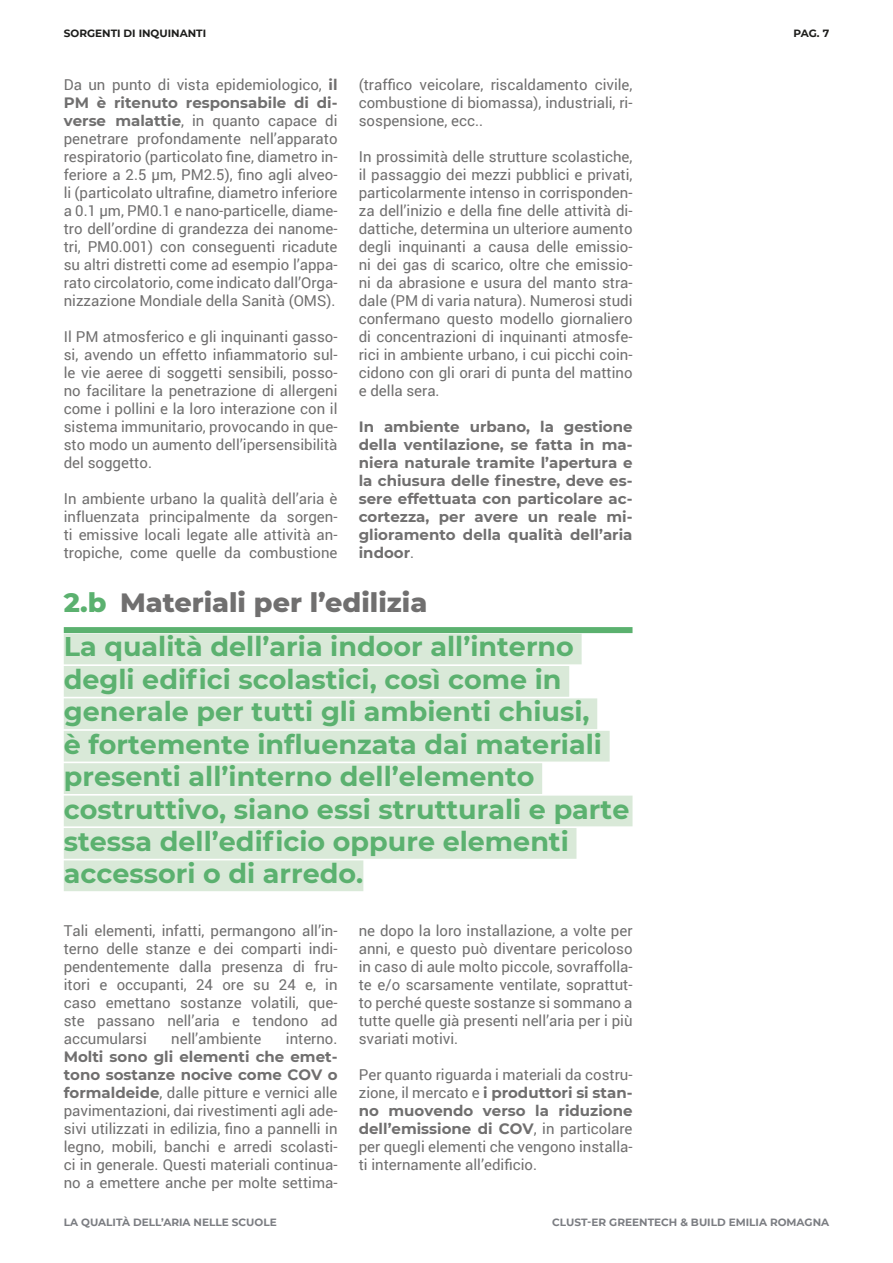
<style>
.page{position:relative;width:893px;height:1263px;background:#fff}
.page>*{position:absolute;margin:0;border:0;box-sizing:border-box;transform-origin:0 0}
.t1{font:700 27px/32.4px "Montserrat";color:#5bb16f}
.t2{font:15px/18px "Roboto";color:#706f6f;text-align:justify}
.t3{font:700 15px/18px "Montserrat";color:#706f6f;text-align:justify}
.t4{font:700 10.5px "Montserrat";color:#7b7d82}
.t5{font:700 10.5px "Montserrat";color:#1d1d1b}
.s1{font-family:"Roboto";font-weight:400}
.s2{font-weight:800}
.s3{font-weight:800;color:#706f6f}
.s4{font-family:"Montserrat";font-weight:700}
</style>
<div class="page">
<div style="left:64px;top:627px;width:568px;height:6px;background:#5bb16f"></div>
<div style="left:64px;top:634px;width:518px;height:30px;background:#d9e9d8"></div>
<div style="left:64px;top:666px;width:505px;height:31px;background:#d9e9d8"></div>
<div style="left:64px;top:698px;width:533px;height:31px;background:#d9e9d8"></div>
<div style="left:64px;top:731px;width:546px;height:30px;background:#d9e9d8"></div>
<div style="left:64px;top:763px;width:478px;height:31px;background:#d9e9d8"></div>
<div style="left:64px;top:796px;width:568px;height:30px;background:#d9e9d8"></div>
<div style="left:64px;top:828px;width:512px;height:31px;background:#d9e9d8"></div>
<div style="left:64px;top:860px;width:299px;height:31px;background:#d9e9d8"></div>
<p class="t5" style="left:64px;top:25px;width:138px">Sorgenti di i nqui nanti</p>
<p class="t5" style="left:794px;top:25px;width:37px">PAG. 7</p>
<p class="t2" style="left:359px;top:75px;width:275px">(traffico veicolare, riscaldamento civile, combustione di biomassa), industriali, ri&shy;sospensione, ecc..</p>
<p class="t2" style="left:359px;top:147px;width:275px">In prossimità delle strutture scolastiche, il passaggio dei mezzi pubblici e privati, particolarmente intenso in corrisponden&shy;za dell’inizio e della fine delle attività di&shy;dattiche, determina un ulteriore aumento degli inquinanti a causa delle emissio&shy;ni dei gas di scarico, oltre che emissio&shy;ni da abrasione e usura del manto stra&shy;dale (PM di varia natura). Numerosi studi confermano questo modello giornaliero di concentrazioni di inquinanti atmosfe&shy;rici in ambiente urbano, i cui picchi coin&shy;cidono con gli orari di punta del mattino e della sera.</p>
<p class="t3" style="left:359px;top:417px;width:275px">In ambiente urbano, la gestione della ventilazione, se fatta in ma&shy;niera naturale tramite l’apertura e la chiusura delle finestre, deve es&shy;sere effettuata con particolare ac&shy;cortezza, per avere un reale mi&shy;glioramento della qualità dell’aria indoor<span class="s1">.</span></p>
<h1 class="t1" style="left:64px;top:579px;width:512px;line-height:44.4px"><span class="s2">2.b</span> <span class="s3">Materiali per l’edilizia<br></span>La qualità dell’aria indoor all’interno</h1>
<p class="t1" style="left:64px;top:662px;width:567px">degli edifici scolastici, così come in generale per tutti gli ambienti chiusi,<br>è fortemente influenzata dai materiali presenti all’interno dell’elemento costruttivo, siano essi strutturali e parte stessa dell’edificio oppure elementi accessori o di arredo.</p>
<p class="t2" style="left:64px;top:75px;width:275px">Da un punto di vista epidemiologico, <span class="s4">il</span></p>
<p class="t3" style="left:64px;top:93px;width:275px">PM è ritenuto responsabile di di-</p>
<p class="t2" style="left:64px;top:111px;width:275px"><span class="s4">verse malattie</span>, in quanto capace di penetrare profondamente nell’apparato respiratorio (particolato fine, diametro in&shy;feriore a 2.5 µm, PM2.5), fino agli alveo&shy;li (particolato ultrafine, diametro inferiore a 0.1 µm, PM0.1 e nano-particelle, diame&shy;tro dell’ordine di grandezza dei nanome&shy;tri, PM0.001) con conseguenti ricadute su altri distretti come ad esempio l’appa&shy;rato circolatorio, come indicato dall’Orga&shy;nizzazione Mondiale della Sanità (OMS).</p>
<p class="t2" style="left:64px;top:327px;width:275px">Il PM atmosferico e gli inquinanti gasso&shy;si, avendo un effetto infiammatorio sul&shy;le vie aeree di soggetti sensibili, posso&shy;no facilitare la penetrazione di allergeni come i pollini e la loro interazione con il sistema immunitario, provocando in que&shy;sto modo un aumento dell’ipersensibilità del soggetto.</p>
<p class="t2" style="left:64px;top:489px;width:275px">In ambiente urbano la qualità dell’aria è influenzata principalmente da sorgen&shy;ti emissive locali legate alle attività an&shy;tropiche, come quelle da combustione</p>
<p class="t2" style="left:64px;top:921px;width:275px">Tali elementi, infatti, permangono all’in&shy;terno delle stanze e dei comparti indi&shy;pendentemente dalla presenza di fru&shy;itori e occupanti, 24 ore su 24 e, in caso emettano sostanze volatili, que&shy;ste passano nell’aria e tendono ad accumularsi</p>
<p class="t2" style="left:171px;top:1029px;width:92px">nell’ambiente</p>
<p class="t2" style="left:286px;top:1029px;width:53px">interno.</p>
<p class="t3" style="left:64px;top:1047px;width:275px">Molti sono gli elementi che emet&shy;tono sostanze nocive come COV o</p>
<p class="t2" style="left:64px;top:1083px;width:275px"><span class="s4">formaldeide</span>, dalle pitture e vernici alle pavimentazioni, dai rivestimenti agli ade&shy;sivi utilizzati in edilizia, fino a pannelli in legno, mobili, banchi e arredi scolasti&shy;ci in generale. Questi materiali continua&shy;no a emettere anche per molte settima-</p>
<p class="t2" style="left:359px;top:921px;width:275px">ne dopo la loro installazione, a volte per anni, e questo può diventare pericoloso in caso di aule molto piccole, sovraffolla&shy;te e/o scarsamente ventilate, soprattut&shy;to perché queste sostanze si sommano a tutte quelle già presenti nell’aria per i più svariati motivi.</p>
<p class="t2" style="left:359px;top:1065px;width:275px">Per quanto riguarda i materiali da costru-</p>
<p class="t3" style="left:359px;top:1083px;width:275px"><span class="s1">zione, il mercato e</span> i produttori si stan&shy;no muovendo verso la riduzione dell’emissione di COV<span class="s1">, in particolare</span></p>
<p class="t2" style="left:359px;top:1137px;width:275px">per quegli elementi che vengono installa&shy;ti internamente all’edificio.</p>
<p class="t4" style="left:64px;top:1215px;width:214px">LA QUALITÀ DELL’ARIA NELLE SCUOLE</p>
<p class="t4" style="left:552px;top:1215px;width:279px">CLUST-ER GREENTECH &amp; BUILD EMILIA ROMAGNA</p>
</div>
